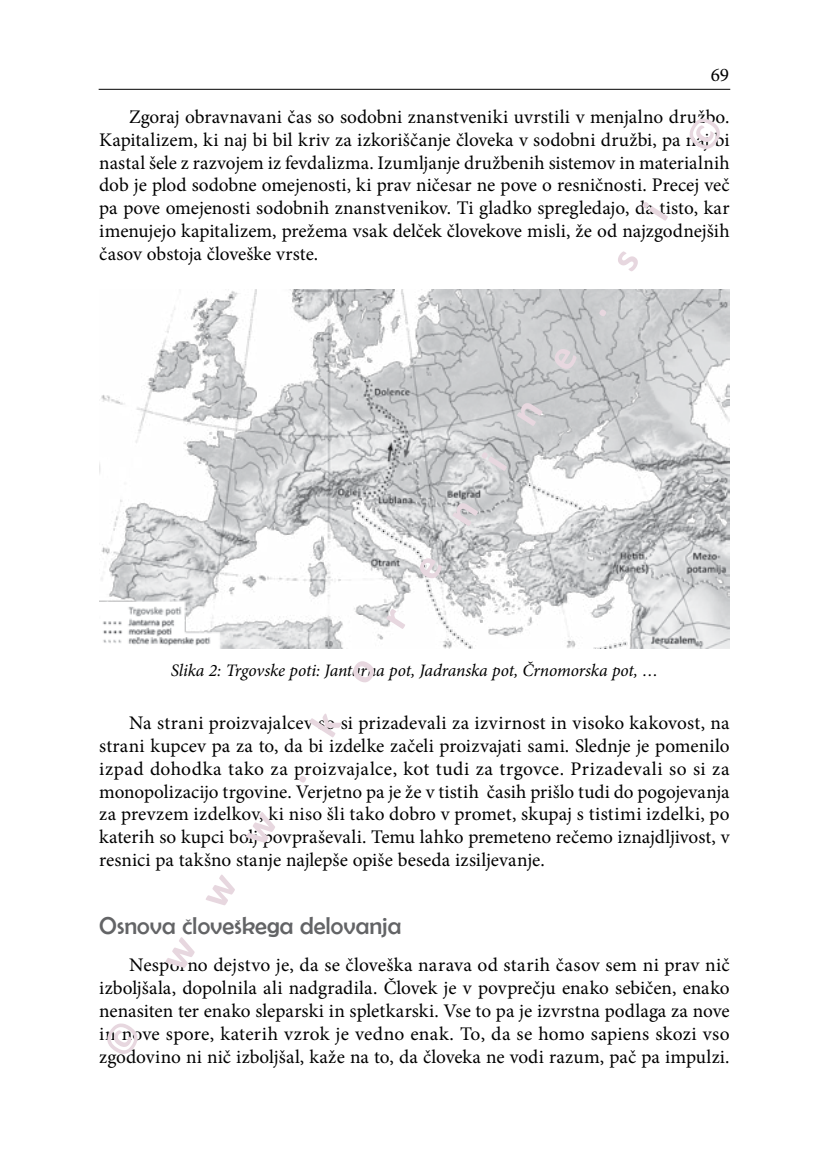
<style>
.page{position:relative;width:819px;height:1166px;background:#fff}
.page>*{position:absolute;margin:0;border:0;box-sizing:border-box;transform-origin:0 0}
.t1{font:700 42px "Calibri";color:#e7d7df}
.t2{font:24.5px "Berlin Sans FB";color:#636466}
.t3{font:19.25px/22.8px "Minion Pro";letter-spacing:.005em;color:#000;text-align:justify}
.t4{font:italic 17.5px "Minion Pro";letter-spacing:-.01em;color:#000}
</style>
<div class="page">
<hr style="left:99px;top:89px;width:631px;height:1px;background:#000">
<img style="left:99px;top:289px;width:630px;height:359px">
<p class="t3" style="left:129px;top:54px;width:602px;line-height:42.2px;text-align:right">69<br>Zgoraj obravnavani čas so sodobni znanstveniki uvrstili v menjalno družbo.</p>
<p class="t3" style="left:99px;top:128px;width:632px">Kapitalizem, ki naj bi bil kriv za izkoriščanje človeka v sodobni družbi, pa naj bi nastal šele z razvojem iz fevdalizma. Izumljanje družbenih sistemov in materialnih dob je plod sodobne omejenosti, ki prav ničesar ne pove o resničnosti. Precej več pa pove omejenosti sodobnih znanstvenikov. Ti gladko spregledajo, da tisto, kar imenujejo kapitalizem, prežema vsak delček človekove misli, že od najzgodnejših časov obstoja človeške vrste.</p>
<h1 class="t1" style="left:145px;top:950px;width:904px;rotate:-57deg">w w w . k o r e n i n e . s i</h1>
<p class="t4" style="left:171px;top:659px;width:488px">Slika 2: Trgovske poti: Jantarna pot, Jadranska pot, Črnomorska pot, …</p>
<p class="t3" style="left:99px;top:712px;width:632px;text-indent:30px">Na strani proizvajalcev so si prizadevali za izvirnost in visoko kakovost, na strani kupcev pa za to, da bi izdelke začeli proizvajati sami. Slednje je pomenilo izpad dohodka tako za proizvajalce, kot tudi za trgovce. Prizadevali so si za monopolizacijo trgovine. Verjetno pa je že v tistih časih prišlo tudi do pogojevanja za prevzem izdelkov, ki niso šli tako dobro v promet, skupaj s tistimi izdelki, po katerih so kupci bolj povpraševali. Temu lahko premeteno rečemo iznajdljivost, v resnici pa takšno stanje najlepše opiše beseda izsiljevanje.</p>
<p class="t2" style="left:99px;top:911px;width:303px">Osnova človeškega delovanja</p>
<p class="t3" style="left:99px;top:953px;width:632px;text-indent:30px">Nesporno dejstvo je, da se človeška narava od starih časov sem ni prav nič izboljšala, dopolnila ali nadgradila. Človek je v povprečju enako sebičen, enako nenasiten ter enako sleparski in spletkarski. Vse to pa je izvrstna podlaga za nove in nove spore, katerih vzrok je vedno enak. To, da se homo sapiens skozi vso zgodovino ni nič izboljšal, kaže na to, da človeka ne vodi razum, pač pa impulzi.</p>
</div>
